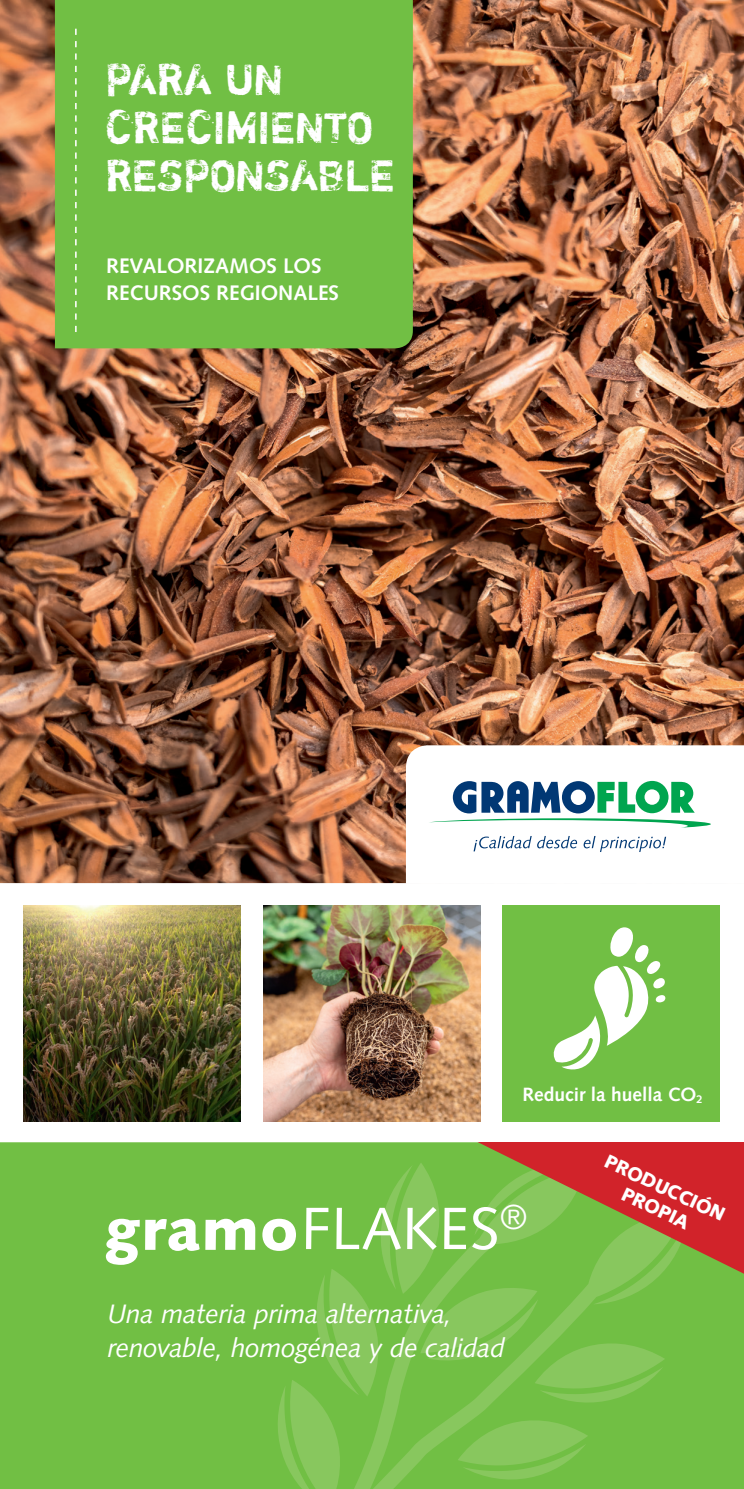
<style>
.page{position:relative;width:744px;height:1489px;background:#fff}
.page>*{position:absolute;margin:0;border:0;box-sizing:border-box;transform-origin:0 0}
.t1{font:59.5px "Syntax";letter-spacing:.01em;color:#fff}
.t2{font:44.25px/48px "Shortcut";letter-spacing:-.01em;color:#fff}
.t3{font:italic 27.75px/33.8px "Syntax D";color:#fff}
.t4{font:700 21px/26.8px "Syntax";color:#fff}
.t5{font:700 20px/22.5px "Syntax D";color:#fff;text-align:center}
.t6{font:700 19.25px "Syntax";color:#fff}
.s1{font-weight:900}
</style>
<div class="page">
<div style="left:0;top:1142px;width:267px;height:346px;background:#71bf44"></div>
<svg style="left:267px;top:1142px;width:476px;height:346px"></svg>
<img style="left:0;top:0;width:743px;height:883px">
<div style="left:55px;top:0;width:358px;height:348px;background:#71bf44"></div>
<svg style="left:75px;top:29px;width:2px;height:303px"></svg>
<svg style="left:406px;top:745px;width:337px;height:138px"></svg>
<svg style="left:428px;top:780px;width:282px;height:47px"></svg>
<svg style="left:473px;top:836px;width:193px;height:16px"></svg>
<img style="left:24px;top:905px;width:217px;height:217px">
<img style="left:263px;top:905px;width:217px;height:217px">
<div style="left:502px;top:905px;width:217px;height:217px;background:#71bf44"></div>
<svg style="left:553px;top:927px;width:112px;height:143px"></svg>
<h2 class="t2" style="left:105px;top:54px;width:291px">PARA UN<br>CRECIMIENTO<br>RESPONSABLE</h2>
<p class="t4" style="left:106px;top:253px;width:234px">REVALORIZAMOS LOS<br>RECURSOS REGIONALES</p>
<p class="t6" style="left:522px;top:1082px;width:182px">Reducir la huella CO<sub>2</sub></p>
<h1 class="t1" style="left:106px;top:1193px;width:423px"><span class="s1">gramo</span>FLAKES<sup>®</sup></h1>
<p class="t3" style="left:107px;top:1296px;width:398px">Una materia prima alternativa, renovable, homogénea y de calidad</p>
<p class="t5" style="left:610px;top:1150px;width:132px;rotate:25deg">PRODUCCIÓN<br>PROPIA</p>
</div>
